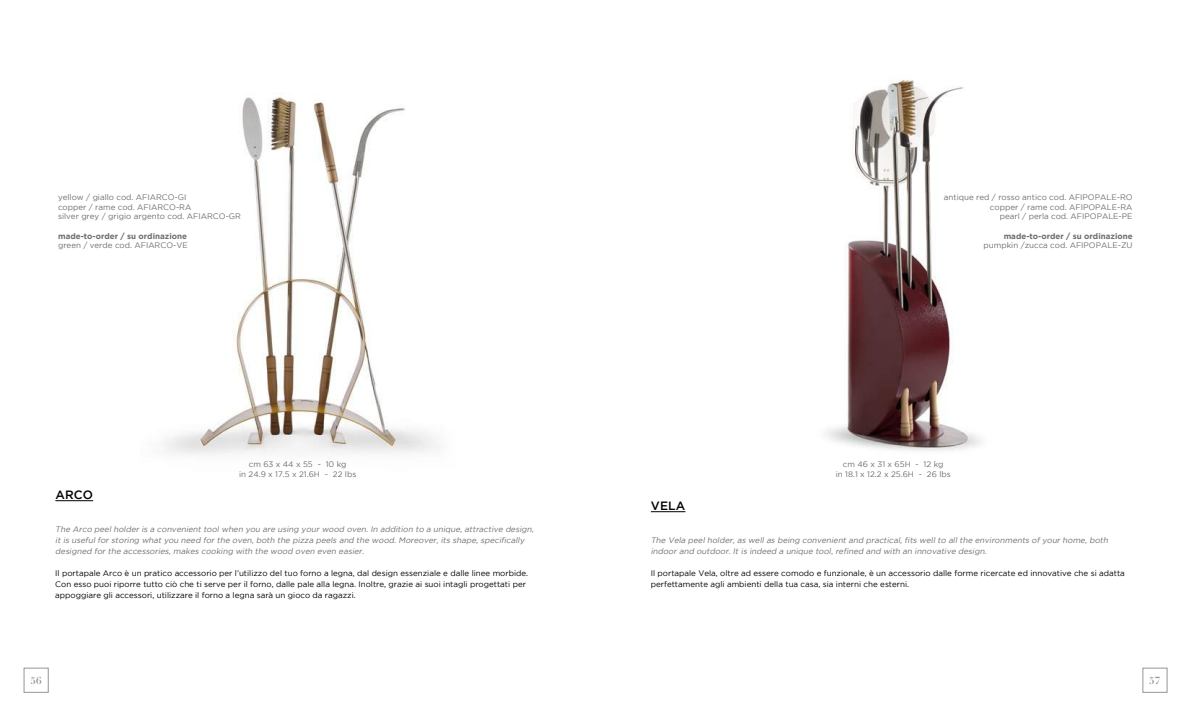
<style>
.page{position:relative;width:1191px;height:709px;background:#fff}
.page>*{position:absolute;margin:0;border:0;box-sizing:border-box;transform-origin:0 0}
.t1{font:500 12px "Gotham";letter-spacing:.015em;color:#000}
.t2{font:700 10px "Didot";color:#939598}
.t3{font:8px/11px "Gotham";color:#000}
.t4{font:italic 8px/11px "Gotham";color:#6d6e71}
.t5{font:8px/9.6px "Gotham";color:#6d6e71;text-align:center}
.t6{font:700 8px "Gotham";color:#6d6e71}
</style>
<div class="page">
<div style="left:24px;top:668px;width:24px;height:24px;border:1px solid #939598"></div>
<div style="left:1142px;top:668px;width:25px;height:24px;border:1px solid #939598"></div>
<hr style="left:55px;top:500px;width:38px;height:1px;background:#000">
<img style="left:164px;top:94px;width:276px;height:361px">
<hr style="left:651px;top:511px;width:34px;height:1px;background:#000">
<img style="left:825px;top:79px;width:156px;height:372px">
<p class="t5" style="left:58px;top:192px;width:184px;text-align:left">yellow / giallo cod. AFIARCO-GI<br>copper / rame cod. AFIARCO-RA<br>silver grey / grigio argento cod. AFIARCO-GR</p>
<p class="t6" style="left:58px;top:231px;width:130px">made-to-order / su ordinazione</p>
<p class="t5" style="left:58px;top:240px;width:131px">green / verde cod. AFIARCO-VE</p>
<p class="t5" style="left:239px;top:459px;width:119px">cm 63 x 44 x 55 - 10 kg<br>in 24.9 x 17.5 x 21.6H - 22 lbs</p>
<h1 class="t1" style="left:55px;top:488px;width:39px">ARCO</h1>
<p class="t4" style="left:55px;top:524px;width:481px">The Arco peel holder is a convenient tool when you are using your wood oven. In addition to a unique, attractive design, it is useful for storing what you need for the oven, both the pizza peels and the wood. Moreover, its shape, specifically designed for the accessories, makes cooking with the wood oven even easier.</p>
<p class="t3" style="left:55px;top:568px;width:474px">Il portapale Arco è un pratico accessorio per l’utilizzo del tuo forno a legna, dal design essenziale e dalle linee morbide.<br>Con esso puoi riporre tutto ciò che ti serve per il forno, dalle pale alla legna. Inoltre, grazie ai suoi intagli progettati per appoggiare gli accessori, utilizzare il forno a legna sarà un gioco da ragazzi.</p>
<p class="t5" style="left:944px;top:192px;width:190px;text-align:right">antique red / rosso antico cod. AFIPOPALE-RO copper / rame cod. AFIPOPALE-RA<br>pearl / perla cod. AFIPOPALE-PE</p>
<p class="t6" style="left:1003px;top:231px;width:130px">made-to-order / su ordinazione</p>
<p class="t5" style="left:983px;top:240px;width:151px">pumpkin /zucca cod. AFIPOPALE-ZU</p>
<p class="t5" style="left:835px;top:459px;width:116px">cm 46 x 31 x 65H - 12 kg<br>in 18.1 x 12.2 x 25.6H - 26 lbs</p>
<h1 class="t1" style="left:651px;top:499px;width:36px">VELA</h1>
<p class="t4" style="left:651px;top:535px;width:460px">The Vela peel holder, as well as being convenient and practical, fits well to all the environments of your home, both indoor and outdoor. It is indeed a unique tool, refined and with an innovative design.</p>
<p class="t3" style="left:651px;top:568px;width:475px">Il portapale Vela, oltre ad essere comodo e funzionale, è un accessorio dalle forme ricercate ed innovative che si adatta perfettamente agli ambienti della tua casa, sia interni che esterni.</p>
<p class="t2" style="left:31px;top:674px;width:13px">56</p>
<p class="t2" style="left:1149px;top:674px;width:13px">57</p>
</div>
